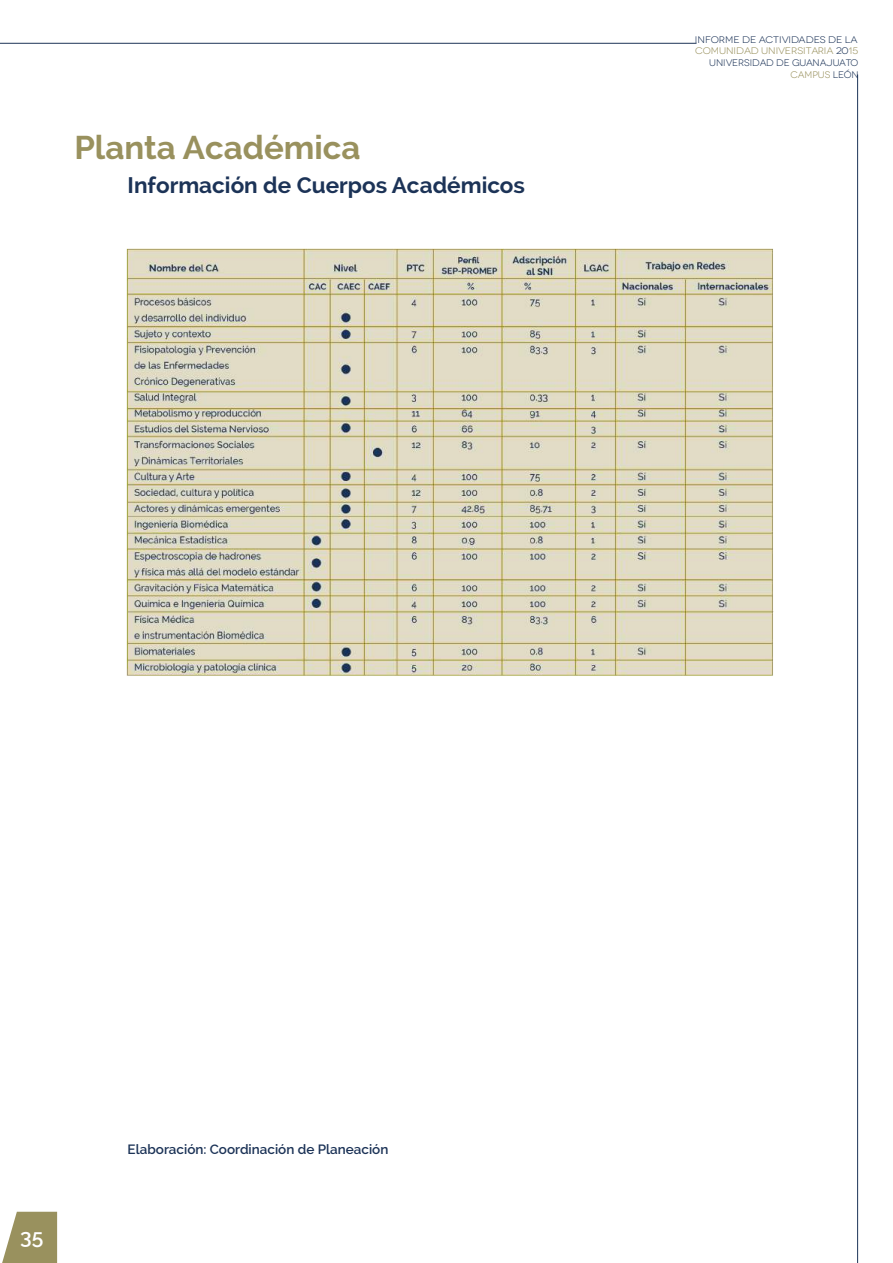
<style>
.page{position:relative;width:893px;height:1263px;background:#fff}
.page>*{position:absolute;margin:0;border:0;box-sizing:border-box;transform-origin:0 0}
.t1{font:700 33px "Raleway";color:#99915e}
.t2{font:700 22.5px "Raleway";color:#1c3357}
.t3{font:600 21px "Raleway";color:#fff}
.t4{font:600 13.5px "Raleway";color:#1c3357}
.t5{font:9.6px "Novecentowide";color:#99915e;scale:1.04 1}
.t6{font:9.6px "Novecentowide";color:#1c3357;scale:1.05 1}
.t7{font:9.6px "Novecentowide";color:#1c3357}
.t8{font:9.6px "Novecentowide";color:#99915e}
.s1{color:#1c3357}
</style>
<div class="page">
<svg style="left:2px;top:1212px;width:55px;height:51px;background:#a69f73"></svg>
<hr style="left:0;top:43px;width:696px;height:1px;background:#1c3357">
<hr style="left:857px;top:74px;width:1px;height:1189px;background:#1c3357">
<img style="left:126px;top:248px;width:648px;height:428px">
<h1 class="t1" style="left:74px;top:128px;width:288px">Planta Académica</h1>
<h2 class="t2" style="left:128px;top:173px;width:399px">Información de Cuerpos Académicos</h2>
<p class="t6" style="left:695px;top:34px;width:156px">INFORME DE ACTIVIDADES DE LA</p>
<p class="t8" style="left:791px;top:69px;width:70px">CAMPUS <span class="s1">LEÓN</span></p>
<p class="t5" style="left:695px;top:45px;width:158px">COMUNIDAD UNIVERSITARIA <span class="s1">20</span>15</p>
<p class="t7" style="left:709px;top:57px;width:150px">UNIVERSIDAD DE GUANAJUATO</p>
<h3 class="t3" style="left:20px;top:1225px;width:25px">35</h3>
<p class="t4" style="left:128px;top:1142px;width:262px">Elaboración: Coordinación de Planeación</p>
</div>
